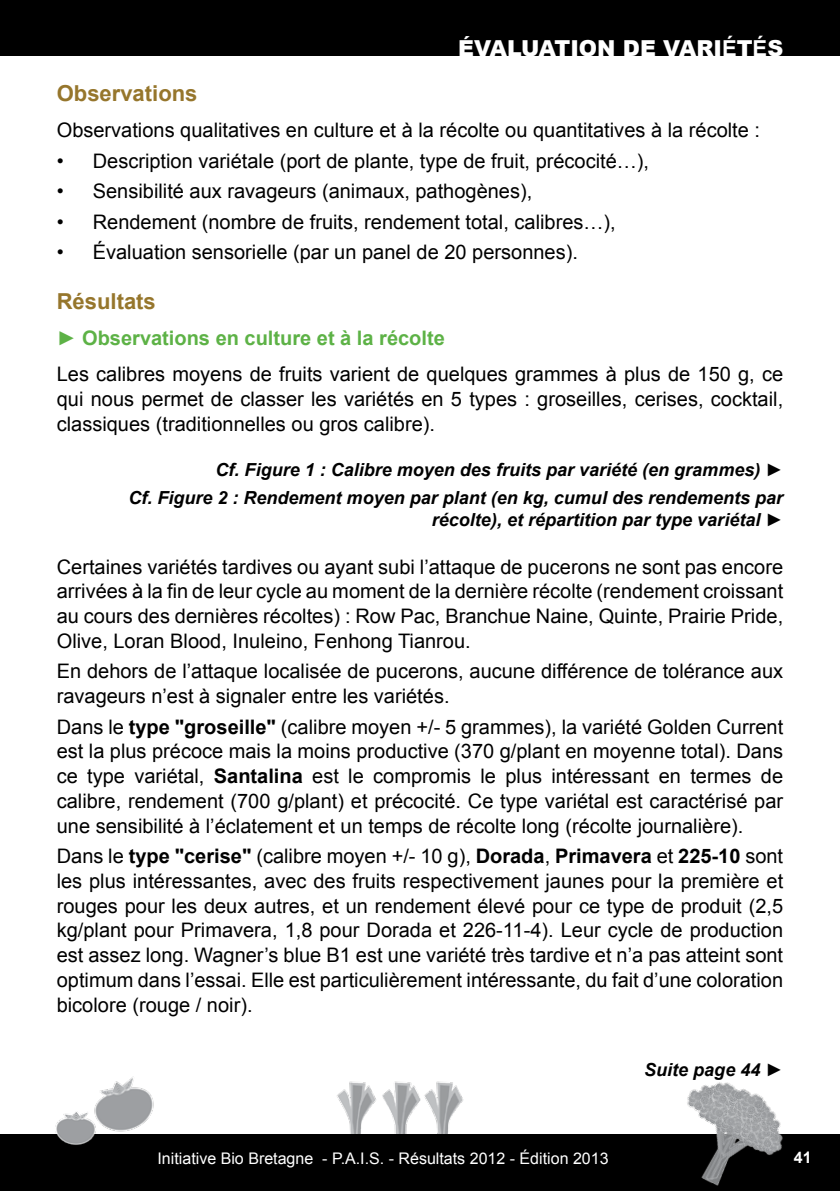
<style>
.page{position:relative;width:840px;height:1191px;background:#fff}
.page>*{position:absolute;margin:0;border:0;box-sizing:border-box;transform-origin:0 0}
.t1{font:700 22px "Arial";color:#96762c}
.t2{font:900 22px "Arial";color:#fff}
.t3{font:20px/24.8px "Arial";color:#000}
.t4{font:italic 700 18px/28px "Arial";color:#000;text-align:right}
.t5{font:16px "Arial";color:#fff}
.t6{font:700 16px "Arial";color:#fff}
.s1{font-weight:700}
.s2{font-weight:700;font-style:italic;color:#5db246}
.s3{font-weight:700;color:#5db246}
</style>
<div class="page">
<img style="left:337px;top:1081px;width:127px;height:53px">
<div style="left:0;top:1134px;width:839px;height:57px;background:#000"></div>
<div style="left:0;top:0;width:839px;height:55px;background:#000"></div>
<img style="left:55px;top:1076px;width:99px;height:69px">
<img style="left:687px;top:1082px;width:96px;height:104px">
<p class="t2" style="left:458px;top:32px;width:326px">ÉVALUATION DE VARI<span class="s1">É</span>T<span class="s1">É</span>S</p>
<p class="t1" style="left:57px;top:79px;width:142px">Observations</p>
<p class="t3" style="left:57px;top:118px;width:704px">Observations qualitatives en culture et à la récolte ou quantitatives à la récolte :</p>
<p class="t3" style="left:57px;top:148px;width:593px">• Description variétale (port de plante, type de fruit, précocité…),</p>
<p class="t3" style="left:57px;top:179px;width:477px">• Sensibilité aux ravageurs (animaux, pathogènes),</p>
<p class="t3" style="left:57px;top:209px;width:560px">• Rendement (nombre de fruits, rendement total, calibres…),</p>
<p class="t3" style="left:57px;top:240px;width:522px">• Évaluation sensorielle (par un panel de 20 personnes).</p>
<p class="t1" style="left:57px;top:287px;width:101px">Résultats</p>
<p class="t3" style="left:57px;top:320px;width:727px;line-height:36px"><span class="s2">►</span> <span class="s3">Observations en culture et à la récolte<br></span>Les calibres moyens de fruits varient de quelques grammes à plus de 150 g, ce</p>
<p class="t3" style="left:57px;top:386px;width:727px">qui nous permet de classer les variétés en 5 types : groseilles, cerises, cocktail, classiques (traditionnelles ou gros calibre).</p>
<p class="t4" style="left:128px;top:456px;width:656px">Cf. Figure 1 : Calibre moyen des fruits par variété (en grammes) ►<br>Cf. Figure 2 : Rendement moyen par plant (en kg, cumul des rendements par</p>
<p class="t4" style="left:431px;top:506px;width:352px">récolte), et répartition par type variétal ►</p>
<p class="t3" style="left:57px;top:554px;width:727px;text-align:justify">Certaines variétés tardives ou ayant subi l’attaque de pucerons ne sont pas encore arrivées à la fin de leur cycle au moment de la dernière récolte (rendement croissant au cours des dernières récoltes) : Row Pac, Branchue Naine, Quinte, Prairie Pride, Olive, Loran Blood, Inuleino, Fenhong Tianrou.</p>
<p class="t3" style="left:57px;top:659px;width:727px">En dehors de l’attaque localisée de pucerons, aucune différence de tolérance aux ravageurs n’est à signaler entre les variétés.</p>
<p class="t3" style="left:57px;top:714px;width:727px;text-align:justify">Dans le <span class="s1">type "groseille"</span> (calibre moyen +/- 5 grammes), la variété Golden Current est la plus précoce mais la moins productive (370 g/plant en moyenne total). Dans ce type variétal, <span class="s1">Santalina</span> est le compromis le plus intéressant en termes de calibre, rendement (700 g/plant) et précocité. Ce type variétal est caractérisé par une sensibilité à l’éclatement et un temps de récolte long (récolte journalière).</p>
<p class="t3" style="left:57px;top:844px;width:727px;text-align:justify">Dans le <span class="s1">type "cerise"</span> (calibre moyen +/- 10 g), <span class="s1">Dorada</span>, <span class="s1">Primavera</span> et <span class="s1">225-10</span> sont les plus intéressantes, avec des fruits respectivement jaunes pour la première et rouges pour les deux autres, et un rendement élevé pour ce type de produit (2,5 kg/plant pour Primavera, 1,8 pour Dorada et 226-11-4). Leur cycle de production est assez long. Wagner’s blue B1 est une variété très tardive et n’a pas atteint sont optimum dans l’essai. Elle est particulièrement intéressante, du fait d’une coloration bicolore (rouge / noir).</p>
<p class="t4" style="left:644px;top:1056px;width:140px">Suite page 44 ►</p>
<p class="t5" style="left:157px;top:1147px;width:452px">Initiative Bio Bretagne - P.A.I.S. - Résultats 2012 - Édition 2013</p>
<p class="t6" style="left:793px;top:1146px;width:19px">41</p>
</div>
